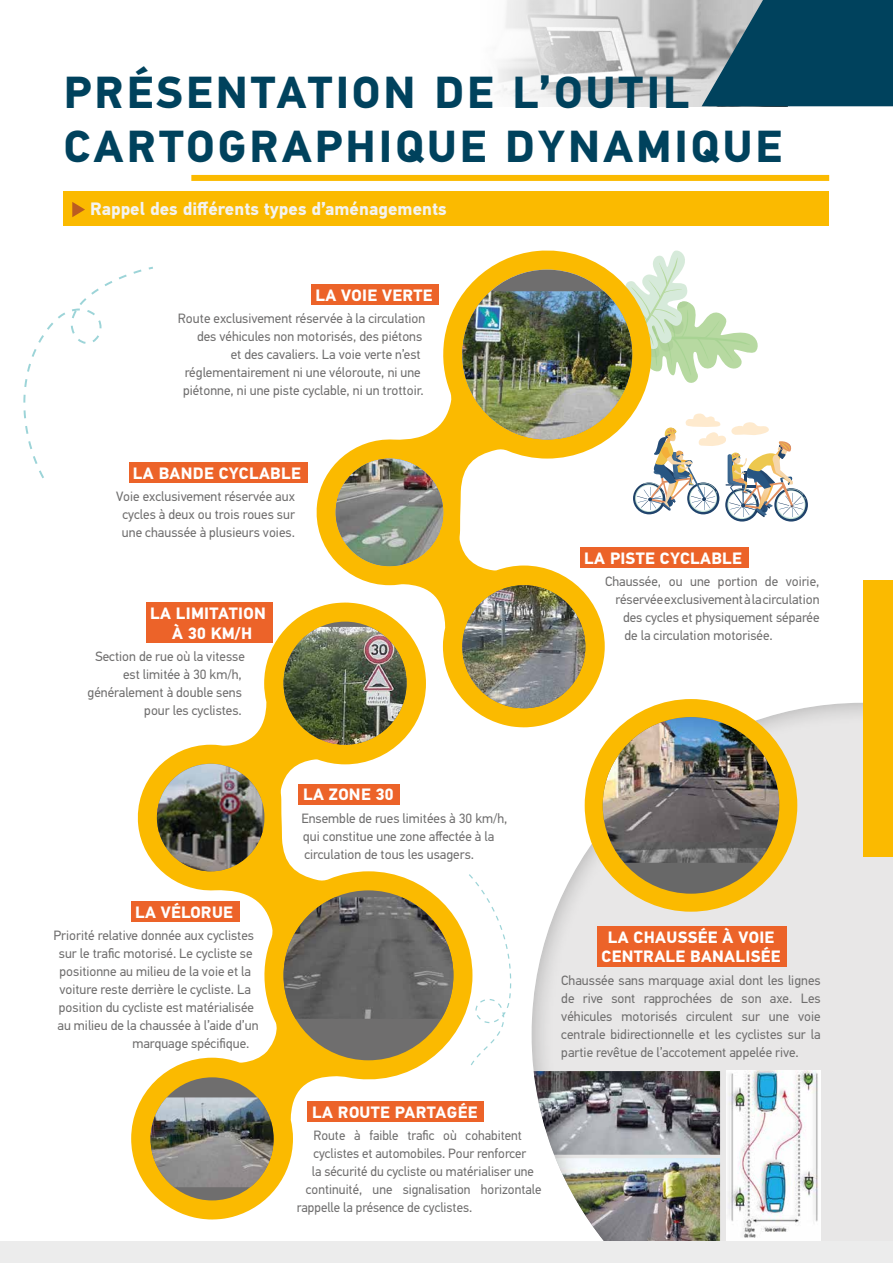
<style>
.page{position:relative;width:893px;height:1263px;background:#fff}
.page>*{position:absolute;margin:0;border:0;box-sizing:border-box;transform-origin:0 0}
.t1{font:700 45px/54px "PF Din Text Pro";letter-spacing:.07em;color:#00425d}
.t2{font:700 18px "PF Din Text Pro";color:#f3f3f2}
.t3{font:700 16.5px/19.8px "PF Din Text Pro";letter-spacing:.02em;color:#fff;text-align:center}
.t4{font:13.5px/18px "PF Din Text Pro";color:#706f6f;text-align:justify}
</style>
<div class="page">
<div style="left:529px;top:700px;width:364px;height:563px;background:#000;opacity:.3"></div>
<img style="left:497px;top:0;width:205px;height:106px">
<div style="left:0;top:1242px;width:893px;height:21px;background:#ececec"></div>
<div style="left:863px;top:580px;width:30px;height:277px;background:#fbba00"></div>
<svg style="left:702px;top:0;width:191px;height:106px;background:#1d546b"></svg>
<div style="left:64px;top:191px;width:765px;height:34px;background:#fbba00"></div>
<svg style="left:72px;top:202px;width:13px;height:15px"></svg>
<svg style="left:594px;top:708px;width:194px;height:195px;background:#8d7d4d"></svg>
<img style="left:603px;top:717px;width:176px;height:146px">
<div style="left:585px;top:699px;width:212px;height:213px;border:18px solid #fbba00;border-radius:50%"></div>
<div style="left:597px;top:926px;width:190px;height:40px;background:#ec6329"></div>
<svg style="left:472px;top:877px;width:39px;height:188px"></svg>
<svg style="left:23px;top:267px;width:130px;height:211px"></svg>
<div style="left:580px;top:547px;width:168px;height:21px;background:#ec6329"></div>
<div style="left:129px;top:462px;width:178px;height:21px;background:#ec6329"></div>
<svg style="left:312px;top:284px;width:339px;height:443px"></svg>
<svg style="left:462px;top:250px;width:346px;height:272px"></svg>
<img style="left:462px;top:291px;width:170px;height:148px">
<img style="left:336px;top:459px;width:107px;height:107px">
<img style="left:462px;top:585px;width:123px;height:123px">
<svg style="left:131px;top:602px;width:341px;height:617px"></svg>
<svg style="left:151px;top:1077px;width:123px;height:123px;background:#b9983b"></svg>
<img style="left:151px;top:1097px;width:123px;height:90px">
<svg style="left:284px;top:890px;width:169px;height:170px;background:#ac924a"></svg>
<img style="left:284px;top:897px;width:169px;height:122px">
<img style="left:157px;top:764px;width:105px;height:107px">
<svg style="left:284px;top:622px;width:123px;height:5px"></svg>
<img style="left:284px;top:627px;width:123px;height:118px">
<div style="left:308px;top:1101px;width:176px;height:21px;background:#ec6329"></div>
<div style="left:146px;top:602px;width:126px;height:41px;background:#ec6329"></div>
<div style="left:299px;top:784px;width:101px;height:20px;background:#ec6329"></div>
<div style="left:131px;top:901px;width:108px;height:21px;background:#ec6329"></div>
<div style="left:191px;top:175px;width:638px;height:6px;background:#fbba00"></div>
<h1 class="t1" style="left:64px;top:67px;width:719px">PRÉSENTATION DE L’OUTIL<br>CARTOGRAPHIQUE DYNAMIQUE</h1>
<h2 class="t2" style="left:90px;top:198px;width:358px">Rappel des différents types d’aménagements</h2>
<p class="t3" style="left:315px;top:286px;width:119px">LA VOIE VERTE</p>
<p class="t4" style="left:178px;top:310px;width:249px">Route exclusivement réservée à la circulation</p>
<p class="t4" style="left:197px;top:328px;width:227px">des véhicules non motorisés, des piétons</p>
<p class="t4" style="left:231px;top:346px;width:192px">et des cavaliers. La voie verte n’est</p>
<p class="t4" style="left:185px;top:364px;width:238px">réglementairement ni une véloroute, ni une</p>
<p class="t4" style="left:183px;top:382px;width:242px">piétonne, ni une piste cyclable, ni un trottoir.</p>
<p class="t3" style="left:133px;top:463px;width:169px">LA BANDE CYCLABLE</p>
<p class="t4" style="left:116px;top:487px;width:180px;text-align:center">Voie exclusivement réservée aux cycles à deux ou trois roues sur une chaussée à plusieurs voies.</p>
<p class="t3" style="left:150px;top:604px;width:117px">LA LIMITATION<br>À 30 KM/H</p>
<p class="t4" style="left:87px;top:647px;width:159px;text-align:right">Section de rue où la vitesse est limitée à 30 km/h, généralement à double sens pour les cyclistes.</p>
<p class="t3" style="left:584px;top:549px;width:159px">LA PISTE CYCLABLE</p>
<p class="t4" style="left:605px;top:573px;width:216px">Chaussée, ou une portion de voirie,</p>
<p class="t4" style="left:615px;top:591px;width:205px">réservée exclusivement à la circulation</p>
<p class="t4" style="left:623px;top:609px;width:198px">des cycles et physiquement séparée</p>
<p class="t4" style="left:624px;top:627px;width:150px">de la circulation motorisée.</p>
<p class="t3" style="left:135px;top:902px;width:99px">LA VÉLORUE</p>
<p class="t4" style="left:54px;top:926px;width:202px">Priorité relative donnée aux cyclistes</p>
<p class="t4" style="left:59px;top:944px;width:195px">sur le trafic motorisé. Le cycliste se</p>
<p class="t4" style="left:60px;top:962px;width:193px">positionne au milieu de la voie et la</p>
<p class="t4" style="left:59px;top:980px;width:193px">voiture reste derrière le cycliste. La</p>
<p class="t4" style="left:59px;top:998px;width:197px">position du cycliste est matérialisée</p>
<p class="t4" style="left:57px;top:1016px;width:203px">au milieu de la chaussée à l’aide d’un</p>
<p class="t4" style="left:132px;top:1034px;width:119px">marquage spécifique.</p>
<p class="t3" style="left:303px;top:785px;width:92px">LA ZONE 30</p>
<p class="t4" style="left:301px;top:809px;width:208px;text-align:left">Ensemble de rues limitées à 30 km/h, qui constitue une zone affectée à la circulation de tous les usagers.</p>
<p class="t3" style="left:312px;top:1103px;width:167px">LA ROUTE PARTAGÉE</p>
<p class="t4" style="left:313px;top:1127px;width:210px">Route à faible trafic où cohabitent</p>
<p class="t4" style="left:313px;top:1144px;width:215px">cyclistes et automobiles. Pour renforcer</p>
<p class="t4" style="left:312px;top:1162px;width:224px">la sécurité du cycliste ou matérialiser une</p>
<p class="t4" style="left:306px;top:1180px;width:237px">continuité, une signalisation horizontale</p>
<p class="t4" style="left:297px;top:1198px;width:177px">rappelle la présence de cyclistes.</p>
<p class="t3" style="left:602px;top:927px;width:180px">LA CHAUSSÉE À VOIE<br>CENTRALE BANALISÉE</p>
<p class="t4" style="left:561px;top:971px;width:261px">Chaussée sans marquage axial dont les lignes de rive sont rapprochées de son axe. Les véhicules motorisés circulent sur une voie centrale bidirectionnelle et les cyclistes sur la partie revêtue de l’accotement appelée rive.</p>
</div>
